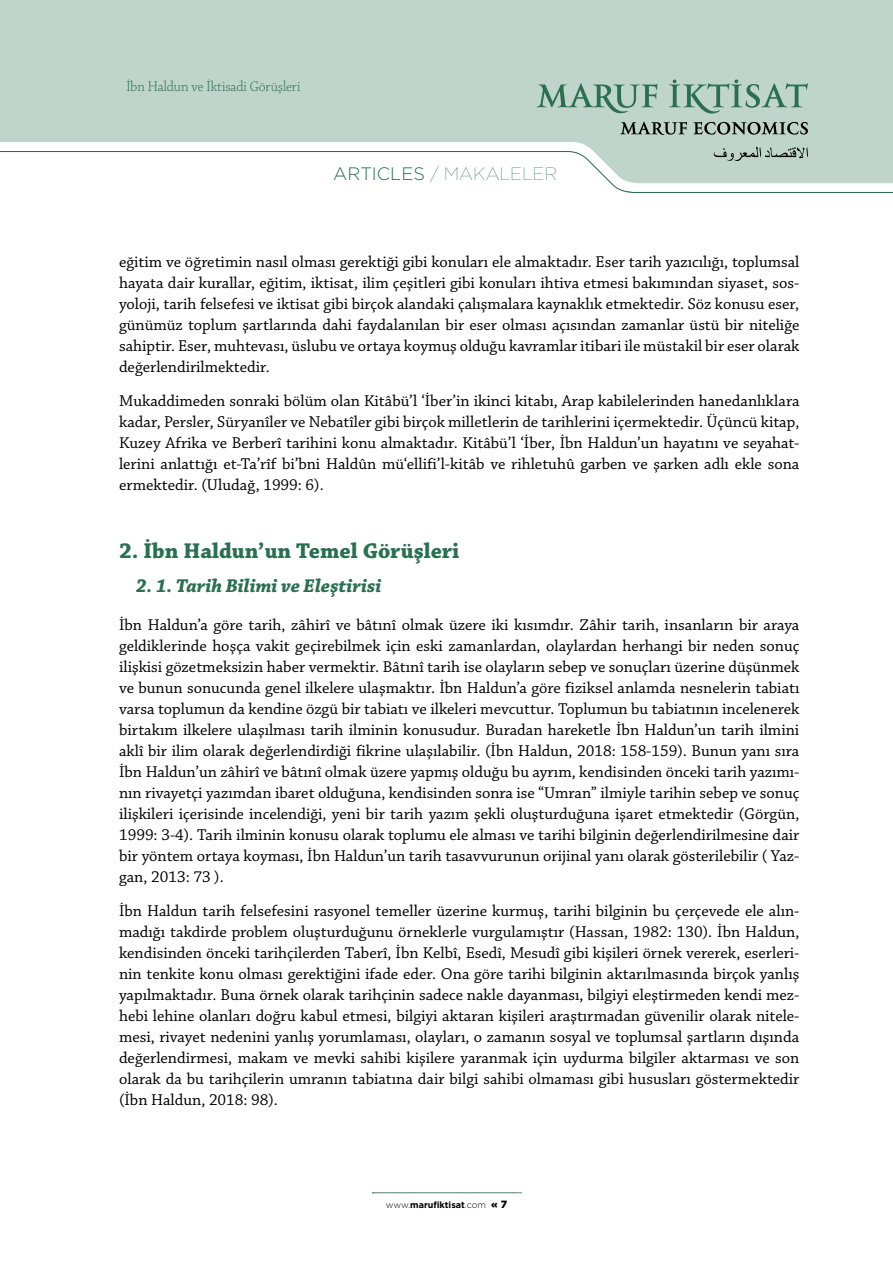
<style>
.page{position:relative;width:893px;height:1263px;background:#fff}
.page>*{position:absolute;margin:0;border:0;box-sizing:border-box;transform-origin:0 0}
.t1{font:700 22.5px "Chaparral Pro";color:#2a7050}
.t2{font:italic 700 19.5px "Chaparral Pro";color:#2a7050}
.t3{font:18px "Gotham Thin Tr";color:#2a7050}
.t4{font:16.5px/21px "Chaparral Pro";color:#000;text-align:justify}
.t5{font:15px "Chaparral Pro Light Subh";color:#2a7050}
.t6{font:9px "Gotham Bold Tr";color:#000}
.s1{font-family:"Gotham Light Tr"}
.s2{font-family:"Gotham Black Tr";font-size:10.5px}
</style>
<div class="page">
<div style="left:0;top:0;width:893px;height:146px;background:#bfd4cb"></div>
<svg style="left:372px;top:1192px;width:149px;height:1px"></svg>
<svg style="left:537px;top:83px;width:121px;height:30px;background:#97b9aa"></svg>
<svg style="left:669px;top:80px;width:139px;height:33px;background:#9dbdaf"></svg>
<svg style="left:620px;top:122px;width:67px;height:13px"></svg>
<svg style="left:693px;top:122px;width:115px;height:13px"></svg>
<svg style="left:0;top:146px;width:893px;height:47px"></svg>
<p class="t5" style="left:126px;top:78px;width:175px">İbn Haldun ve İktisadi Görüşleri</p>
<p class="t3" style="left:333px;top:165px;width:226px"><span class="s1">ARTICLES</span> / MAKALELER</p>
<p class="t4" style="left:119px;top:252px;width:682px">eğitim ve öğretimin nasıl olması gerektiği gibi konuları ele almaktadır. Eser tarih yazıcılığı, toplumsal hayata dair kurallar, eğitim, iktisat, ilim çeşitleri gibi konuları ihtiva etmesi bakımından siyaset, sos&shy;yoloji, tarih felsefesi ve iktisat gibi birçok alandaki çalışmalara kaynaklık etmektedir. Söz konusu eser, günümüz toplum şartlarında dahi faydalanılan bir eser olması açısından zamanlar üstü bir niteliğe sahiptir. Eser, muhtevası, üslubu ve ortaya koymuş olduğu kavramlar itibari ile müstakil bir eser olarak değerlendirilmektedir.</p>
<p class="t4" style="left:119px;top:391px;width:682px">Mukaddimeden sonraki bölüm olan Kitâbü’l ‘İber’in ikinci kitabı, Arap kabilelerinden hanedanlıklara kadar, Persler, Süryanîler ve Nebatîler gibi birçok milletlerin de tarihlerini içermektedir. Üçüncü kitap, Kuzey Afrika ve Berberî tarihini konu almaktadır. Kitâbü’l ‘İber, İbn Haldun’un hayatını ve seyahat&shy;lerini anlattığı et-Ta’rîf bi’bni Haldûn mü‘ellifi’l-kitâb ve rihletuhû garben ve şarken adlı ekle sona ermektedir. (Uludağ, 1999: 6).</p>
<h1 class="t1" style="left:119px;top:538px;width:342px">2. İbn Haldun’un Temel Görüşleri</h1>
<p class="t2" style="left:136px;top:574px;width:247px">2. 1. Tarih Bilimi ve Eleştirisi</p>
<p class="t4" style="left:119px;top:615px;width:682px">İbn Haldun’a göre tarih, zâhirî ve bâtınî olmak üzere iki kısımdır. Zâhir tarih, insanların bir araya geldiklerinde hoşça vakit geçirebilmek için eski zamanlardan, olaylardan herhangi bir neden sonuç ilişkisi gözetmeksizin haber vermektir. Bâtınî tarih ise olayların sebep ve sonuçları üzerine düşünmek ve bunun sonucunda genel ilkelere ulaşmaktır. İbn Haldun’a göre fiziksel anlamda nesnelerin tabiatı varsa toplumun da kendine özgü bir tabiatı ve ilkeleri mevcuttur. Toplumun bu tabiatının incelenerek birtakım ilkelere ulaşılması tarih ilminin konusudur. Buradan hareketle İbn Haldun’un tarih ilmini aklî bir ilim olarak değerlendirdiği fikrine ulaşılabilir. (İbn Haldun, 2018: 158-159). Bunun yanı sıra İbn Haldun’un zâhirî ve bâtınî olmak üzere yapmış olduğu bu ayrım, kendisinden önceki tarih yazımı&shy;nın rivayetçi yazımdan ibaret olduğuna, kendisinden sonra ise “Umran” ilmiyle tarihin sebep ve sonuç ilişkileri içerisinde incelendiği, yeni bir tarih yazım şekli oluşturduğuna işaret etmektedir (Görgün, 1999: 3-4). Tarih ilminin konusu olarak toplumu ele alması ve tarihi bilginin değerlendirilmesine dair bir yöntem ortaya koyması, İbn Haldun’un tarih tasavvurunun orijinal yanı olarak gösterilebilir ( Yaz&shy;gan, 2013: 73 ).</p>
<p class="t4" style="left:119px;top:901px;width:682px">İbn Haldun tarih felsefesini rasyonel temeller üzerine kurmuş, tarihi bilginin bu çerçevede ele alın&shy;madığı takdirde problem oluşturduğunu örneklerle vurgulamıştır (Hassan, 1982: 130). İbn Haldun, kendisinden önceki tarihçilerden Taberî, İbn Kelbî, Esedî, Mesudî gibi kişileri örnek vererek, eserleri&shy;nin tenkite konu olması gerektiğini ifade eder. Ona göre tarihi bilginin aktarılmasında birçok yanlış yapılmaktadır. Buna örnek olarak tarihçinin sadece nakle dayanması, bilgiyi eleştirmeden kendi mez&shy;hebi lehine olanları doğru kabul etmesi, bilgiyi aktaran kişileri araştırmadan güvenilir olarak nitele&shy;mesi, rivayet nedenini yanlış yorumlaması, olayları, o zamanın sosyal ve toplumsal şartların dışında değerlendirmesi, makam ve mevki sahibi kişilere yaranmak için uydurma bilgiler aktarması ve son olarak da bu tarihçilerin umranın tabiatına dair bilgi sahibi olmaması gibi hususları göstermektedir (İbn Haldun, 2018: 98).</p>
<p class="t6" style="left:386px;top:1199px;width:123px"><span class="s1">www.</span>marufiktisat<span class="s1">.com</span> <span class="s2">« 7</span></p>
</div>
